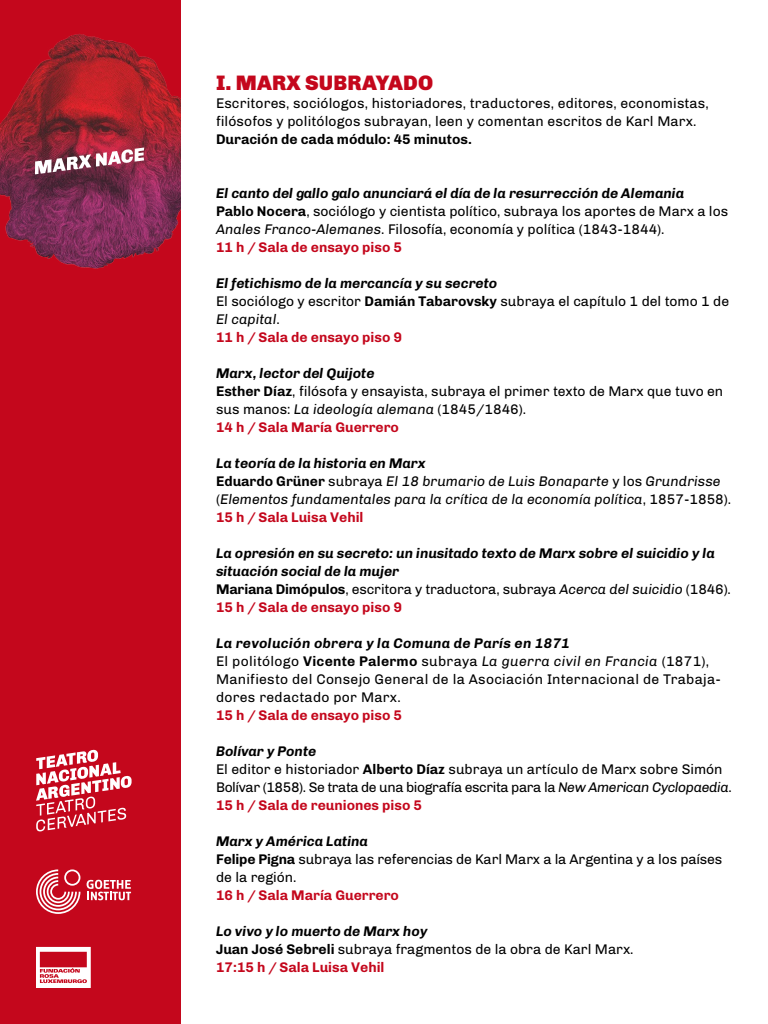
<style>
.page{position:relative;width:768px;height:1024px;background:#fff}
.page>*{position:absolute;margin:0;border:0;box-sizing:border-box;transform-origin:0 0}
.t1{font:900 21px "Chivo";letter-spacing:.01em;color:#c4071c}
.t2{font:14px/18px "Chivo";color:#000}
.t3{font:14px/18px "Chivo";letter-spacing:.02em;color:#000}
.t4{font:italic 700 14px/18px "Chivo";color:#000}
.t5{font:italic 14px/18px "Chivo";color:#000}
.t6{font:700 14px "Chivo";color:#c4071c}
.t7{font:700 14px "Chivo";color:#000}
.s1{font-weight:700;font-style:italic}
.s2{font-weight:700}
.s3{font-style:italic}
.s4{font-weight:700;color:#c4071c}
.s5{font-weight:700;font-style:normal}
.s6{font-style:normal}
.s7{font-weight:700;font-style:normal;color:#c4071c}
.s8{font-weight:400;font-style:normal}
.s9{font-weight:400}
.s10{font-style:normal;color:#c4071c}
</style>
<div class="page">
<div style="left:0;top:0;width:181px;height:1024px;background:#c4071c"></div>
<svg style="left:36px;top:750px;width:96px;height:82px"></svg>
<svg style="left:36px;top:869px;width:44px;height:45px"></svg>
<svg style="left:87px;top:880px;width:44px;height:20px"></svg>
<svg style="left:36px;top:947px;width:55px;height:41px"></svg>
<img style="left:0;top:34px;width:181px;height:235px">
<svg style="left:35px;top:148px;width:109px;height:26px;background:#a76c7c"></svg>
<h1 class="t1" style="left:216px;top:70px;width:133px">I. MARX SUBRA</h1>
<h1 class="t1" style="left:376px;top:70px;width:29px">YADO</h1>
<p class="t2" style="left:216px;top:94px;width:494px">Escritores, sociólogos, historiadores, traductores, editores, economistas, filósofos y politólogos subrayan, leen y comentan escritos de Karl Marx.</p>
<p class="t7" style="left:216px;top:131px;width:257px">Duración de cada módulo: 45 minutos.</p>
<p class="t2" style="left:216px;top:184px;width:514px"><span class="s1">El canto del gallo galo anunciará el día de la resurrección de Alemania<br></span><span class="s2">Pablo Nocera</span>, sociólogo y cientista político, subraya los aportes de Marx a los <span class="s3">Anales Franco-Alemanes</span>. Filosofía, economía y política (1843-1844).<br><span class="s4">11 h / Sala de ensayo piso 5</span></p>
<p class="t2" style="left:216px;top:274px;width:515px"><span class="s1">El fetichismo de la mercancía y su secreto<br></span>El sociólogo y escritor <span class="s2">Damián Tabarovsky</span> subraya el capítulo 1 del tomo 1 de <span class="s3">El capital</span>.<br><span class="s4">11 h / Sala de ensayo piso 9</span></p>
<p class="t2" style="left:216px;top:364px;width:509px"><span class="s1">Marx, lector del Quijote<br></span><span class="s2">Esther Díaz</span>, filósofa y ensayista, subraya el primer texto de Marx que tuvo en sus manos: <span class="s3">La ideología alemana</span> (1845/1846).<br><span class="s4">14 h / Sala María Guerrero</span></p>
<p class="t5" style="left:216px;top:454px;width:517px"><span class="s2">La teoría de la historia en Marx<br></span><span class="s5">Eduardo Grüner</span> <span class="s6">subraya</span> El 18 brumario de Luis Bonaparte <span class="s6">y los</span> Grundrisse <span class="s6">(</span>Elementos fundamentales para la crítica de la economía política<span class="s6">, 1857-1858).<br></span><span class="s7">15 h / Sala Luisa Vehil</span></p>
<p class="t4" style="left:216px;top:544px;width:516px">La opresión en su secreto: un inusitado texto de Marx sobre el suicidio y la situación social de la mujer<br><span class="s6">Mariana Dimópulos</span><span class="s8">, escritora y traductora, subraya</span> <span class="s9">Acerca del suicidio</span> <span class="s8">(1846).<br></span><span class="s10">15 h / Sala de ensayo piso 9</span></p>
<p class="t3" style="left:216px;top:634px;width:507px"><span class="s1">La revolución obrera y la Comuna de París en 1871<br></span>El politólogo <span class="s2">Vicente Palermo</span> subraya <span class="s3">La guerra civil en Francia</span> (1871), Manifiesto del Consejo General de la Asociación Internacional de Trabaja&shy;dores redactado por Marx.</p>
<p class="t6" style="left:216px;top:707px;width:188px">15 h / Sala de ensayo piso 5</p>
<p class="t2" style="left:216px;top:742px;width:517px"><span class="s1">Bolívar y Ponte<br></span>El editor e historiador <span class="s2">Alberto Díaz</span> subraya un artículo de Marx sobre Simón Bolívar (1858). Se trata de una biografía escrita para la <span class="s3">New American Cyclopaedia</span>.<br><span class="s4">15 h / Sala de reuniones piso 5</span></p>
<p class="t2" style="left:216px;top:832px;width:508px"><span class="s1">Marx y América Latina<br></span><span class="s2">Felipe Pigna</span> subraya las referencias de Karl Marx a la Argentina y a los países de la región.</p>
<p class="t6" style="left:216px;top:887px;width:185px">16 h / Sala María Guerrero</p>
<p class="t2" style="left:216px;top:922px;width:419px"><span class="s1">Lo vivo y lo muerto de Marx hoy<br></span><span class="s2">Juan José Sebreli</span> subraya fragmentos de la obra de Karl Marx.<br><span class="s4">17:15 h / Sala Luisa Vehil</span></p>
</div>
